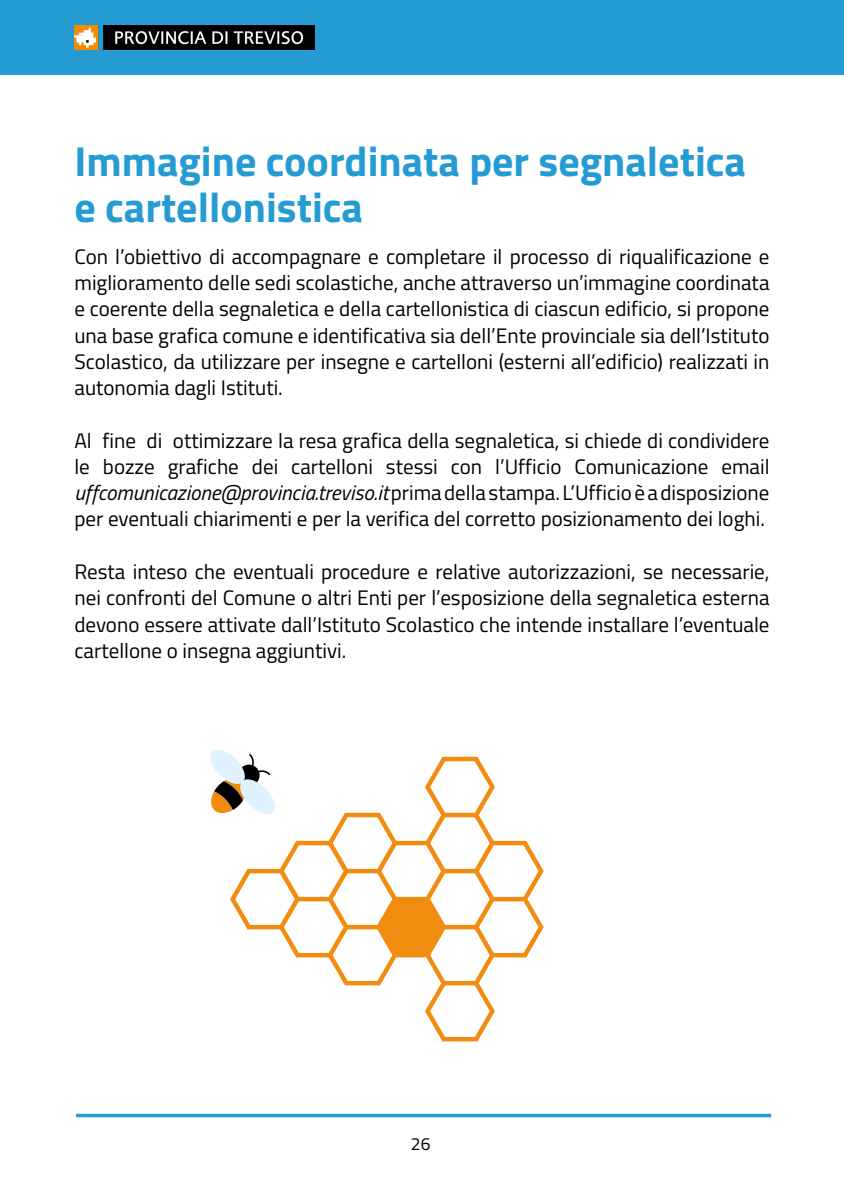
<style>
.page{position:relative;width:844px;height:1191px;background:#fff}
.page>*{position:absolute;margin:0;border:0;box-sizing:border-box;transform-origin:0 0}
.t1{font:700 42px/45.5px "Titillium";color:#249cd3}
.t2{font:21px/26.2px "Titillium";color:#000;text-align:justify}
.t3{font:17.5px "Titillium";color:#000}
.s1{font-style:italic}
</style>
<div class="page">
<div style="left:0;top:0;width:843px;height:75px;background:#249cd3"></div>
<img style="left:74px;top:25px;width:241px;height:24px">
<svg style="left:76px;top:1113px;width:695px;height:4px;background:#4fafdb"></svg>
<svg style="left:210px;top:749px;width:42px;height:64px"></svg>
<svg style="left:230px;top:756px;width:313px;height:285px"></svg>
<h1 class="t1" style="left:74px;top:137px;width:673px">Immagine coordinata per segnaletica e cartellonistica</h1>
<p class="t2" style="left:74px;top:242px;width:696px">Con l’obiettivo di accompagnare e completare il processo di riqualificazione e miglioramento delle sedi scolastiche, anche attraverso un’immagine coordinata e coerente della segnaletica e della cartellonistica di ciascun edificio, si propone una base grafica comune e identificativa sia dell’Ente provinciale sia dell’Istituto Scolastico, da utilizzare per insegne e cartelloni (esterni all’edificio) realizzati in autonomia dagli Istituti.</p>
<p class="t2" style="left:74px;top:426px;width:696px">Al fine di ottimizzare la resa grafica della segnaletica, si chiede di condividere le bozze grafiche dei cartelloni stessi con l’Ufficio Comunicazione email <span class="s1">uffcomunicazione@provincia.treviso.it</span> prima della stampa. L’Ufficio è a disposizione per eventuali chiarimenti e per la verifica del corretto posizionamento dei loghi.</p>
<p class="t2" style="left:74px;top:557px;width:696px">Resta inteso che eventuali procedure e relative autorizzazioni, se necessarie, nei confronti del Comune o altri Enti per l’esposizione della segnaletica esterna devono essere attivate dall’Istituto Scolastico che intende installare l’eventuale cartellone o insegna aggiuntivi.</p>
<p class="t3" style="left:411px;top:1130px;width:21px">26</p>
</div>
